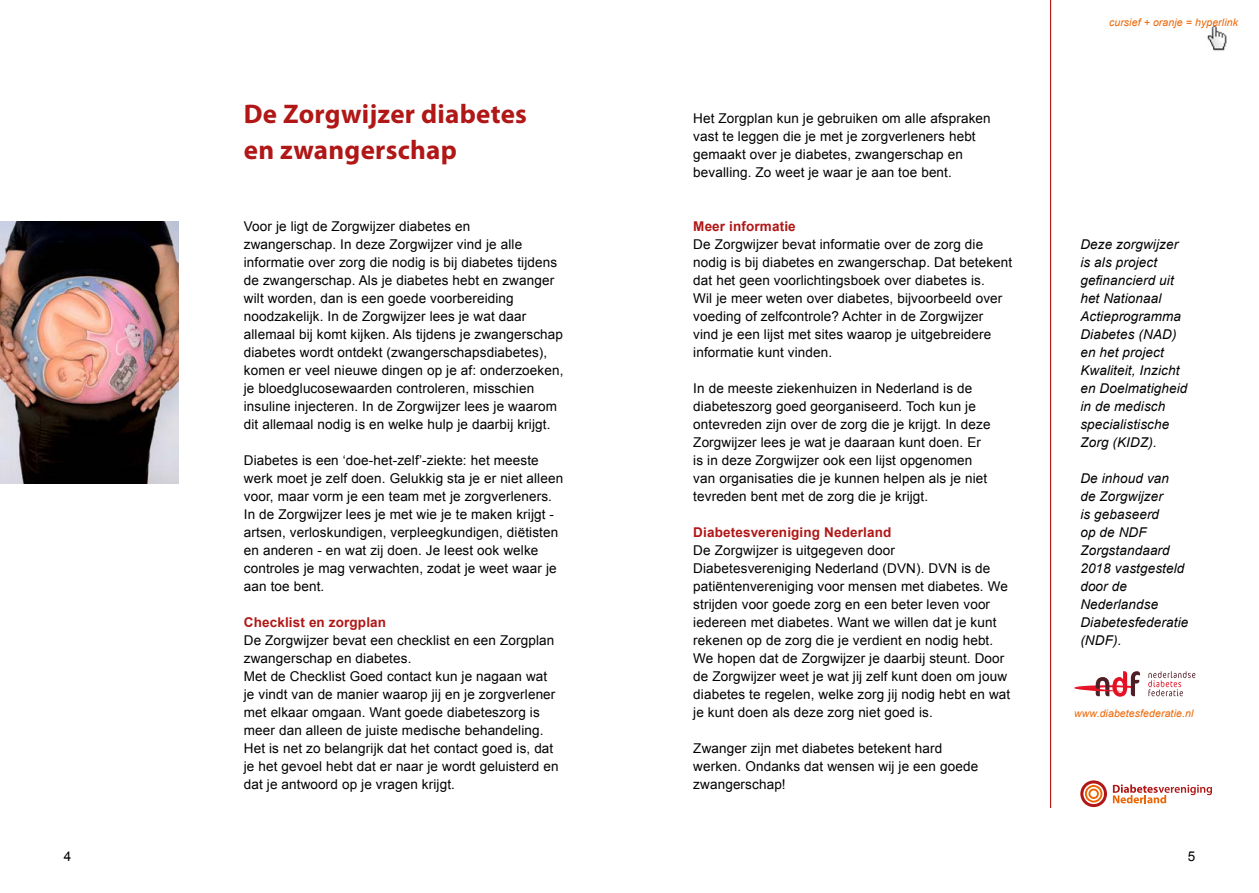
<style>
.page{position:relative;width:1259px;height:893px;background:#fff}
.page>*{position:absolute;margin:0;border:0;box-sizing:border-box;transform-origin:0 0}
.t1{font:700 27px/36px "Myriad Pro";letter-spacing:.01em;color:#b01716}
.t2{font:13.5px/18px "Arial";letter-spacing:.01em;color:#000}
.t3{font:italic 13.5px/18px "Arial";letter-spacing:.01em;color:#000}
.t4{font:700 13.5px "Arial";letter-spacing:.01em;color:#b01716}
.t5{font:italic 10.5px "Arial";letter-spacing:.01em;color:#ec6502}
</style>
<div class="page">
<img style="left:0;top:221px;width:179px;height:262px">
<svg style="left:1080px;top:780px;width:27px;height:27px"></svg>
<svg style="left:1113px;top:784px;width:99px;height:19px"></svg>
<hr style="left:1050px;top:0;width:1px;height:808px;background:#b01716">
<svg style="left:1074px;top:671px;width:66px;height:26px"></svg>
<svg style="left:1148px;top:671px;width:47px;height:25px"></svg>
<img style="left:1207px;top:25px;width:20px;height:26px">
<h1 class="t1" style="left:244px;top:95px;width:285px">De Zorgwijzer diabetes en zwangerschap</h1>
<p class="t2" style="left:244px;top:217px;width:321px">Voor je ligt de Zorgwijzer diabetes en zwangerschap. In deze Zorgwijzer vind je alle informatie over zorg die nodig is bij diabetes tijdens de zwangerschap. Als je diabetes hebt en zwanger wilt worden, dan is een goede voorbereiding noodzakelijk. In de Zorgwijzer lees je wat daar allemaal bij komt kijken. Als tijdens je zwangerschap diabetes wordt ontdekt (zwangerschapsdiabetes), komen er veel nieuwe dingen op je af: onderzoeken, je bloedglucosewaarden controleren, misschien insuline injecteren. In de Zorgwijzer lees je waarom dit allemaal nodig is en welke hulp je daarbij krijgt.</p>
<p class="t2" style="left:244px;top:451px;width:321px">Diabetes is een ‘doe-het-zelf’-ziekte: het meeste werk moet je zelf doen. Gelukkig sta je er niet alleen voor, maar vorm je een team met je zorgverleners.<br>In de Zorgwijzer lees je met wie je te maken krijgt - artsen, verloskundigen, verpleegkundigen, diëtisten en anderen - en wat zij doen. Je leest ook welke controles je mag verwachten, zodat je weet waar je aan toe bent.</p>
<p class="t4" style="left:244px;top:613px;width:144px">Checklist en zorgplan</p>
<p class="t2" style="left:244px;top:631px;width:316px">De Zorgwijzer bevat een checklist en een Zorgplan zwangerschap en diabetes.<br>Met de Checklist Goed contact kun je nagaan wat je vindt van de manier waarop jij en je zorgverlener met elkaar omgaan. Want goede diabeteszorg is meer dan alleen de juiste medische behandeling.<br>Het is net zo belangrijk dat het contact goed is, dat je het gevoel hebt dat er naar je wordt geluisterd en dat je antwoord op je vragen krijgt.</p>
<p class="t2" style="left:693px;top:109px;width:299px">Het Zorgplan kun je gebruiken om alle afspraken vast te leggen die je met je zorgverleners hebt gemaakt over je diabetes, zwangerschap en bevalling. Zo weet je waar je aan toe bent.</p>
<p class="t4" style="left:693px;top:217px;width:104px">Meer informatie</p>
<p class="t2" style="left:693px;top:235px;width:320px">De Zorgwijzer bevat informatie over de zorg die nodig is bij diabetes en zwangerschap. Dat betekent dat het geen voorlichtingsboek over diabetes is.<br>Wil je meer weten over diabetes, bijvoorbeeld over voeding of zelfcontrole? Achter in de Zorgwijzer<br>vind je een lijst met sites waarop je uitgebreidere informatie kunt vinden.</p>
<p class="t2" style="left:693px;top:379px;width:299px">In de meeste ziekenhuizen in Nederland is de diabeteszorg goed georganiseerd. Toch kun je ontevreden zijn over de zorg die je krijgt. In deze Zorgwijzer lees je wat je daaraan kunt doen. Er is in deze Zorgwijzer ook een lijst opgenomen van organisaties die je kunnen helpen als je niet tevreden bent met de zorg die je krijgt.</p>
<p class="t4" style="left:693px;top:523px;width:199px">Diabetesvereniging Nederland</p>
<p class="t2" style="left:693px;top:541px;width:318px">De Zorgwijzer is uitgegeven door Diabetesvereniging Nederland (DVN). DVN is de patiëntenvereniging voor mensen met diabetes. We strijden voor goede zorg en een beter leven voor iedereen met diabetes. Want we willen dat je kunt rekenen op de zorg die je verdient en nodig hebt.<br>We hopen dat de Zorgwijzer je daarbij steunt. Door de Zorgwijzer weet je wat jij zelf kunt doen om jouw diabetes te regelen, welke zorg jij nodig hebt en wat je kunt doen als deze zorg niet goed is.</p>
<p class="t2" style="left:693px;top:739px;width:286px">Zwanger zijn met diabetes betekent hard werken. Ondanks dat wensen wij je een goede zwangerschap!</p>
<p class="t5" style="left:1109px;top:15px;width:130px">cursief + oranje = hyperlink</p>
<p class="t3" style="left:1080px;top:235px;width:109px">Deze zorgwijzer is als project gefinancierd uit het Nationaal<br>Actieprogramma<br>Diabetes (NAD) en het project<br>Kwaliteit, Inzicht en Doelmatigheid in de medisch specialistische<br>Zorg (KIDZ).</p>
<p class="t3" style="left:1080px;top:469px;width:109px">De inhoud van<br>de Zorgwijzer<br>is gebaseerd<br>op de NDF<br>Zorgstandaard<br>2018 vastgesteld door de<br>Nederlandse<br>Diabetesfederatie (NDF).</p>
<p class="t5" style="left:1074px;top:707px;width:121px">www.diabetesfederatie.nl</p>
<p class="t2" style="left:64px;top:847px;width:9px">4</p>
<p class="t2" style="left:1187px;top:847px;width:9px">5</p>
</div>
